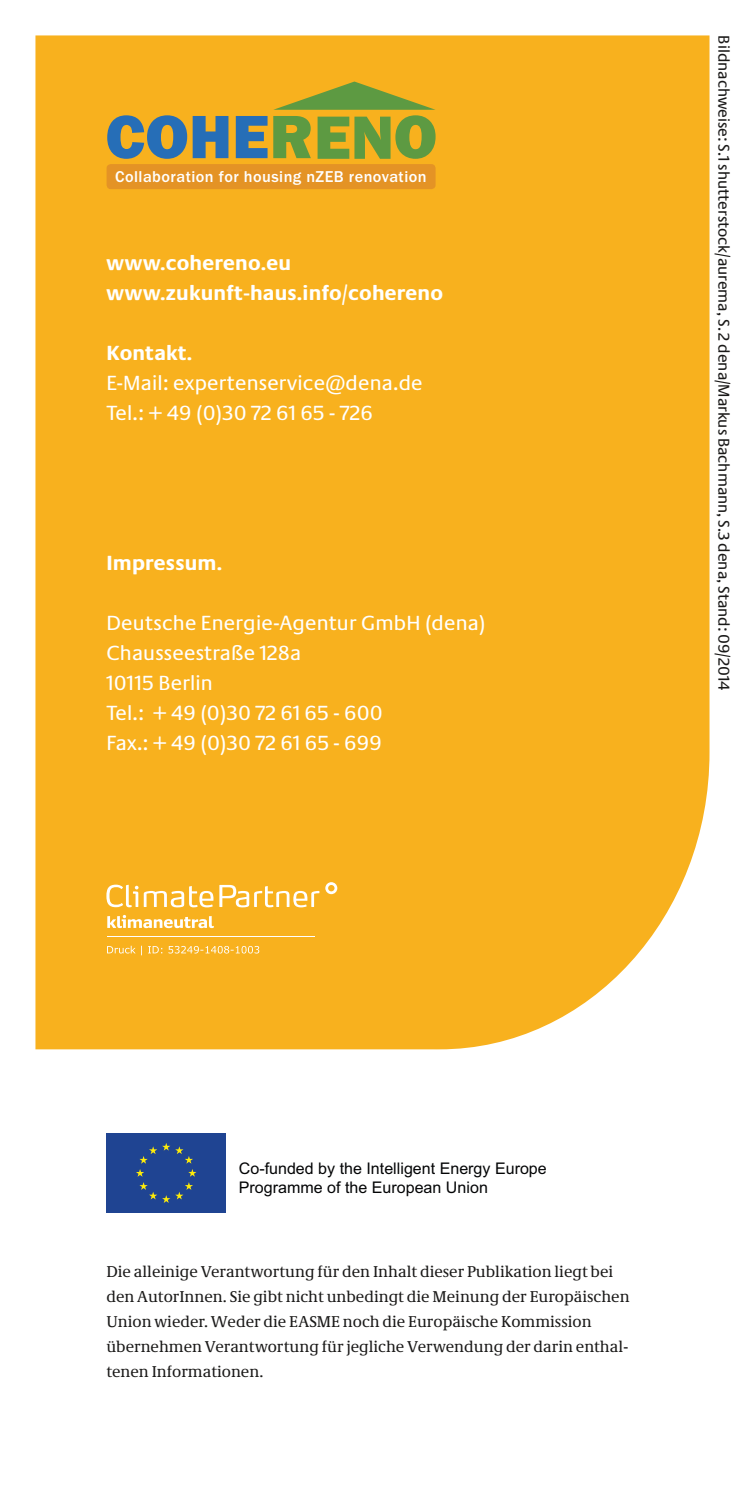
<style>
.page{position:relative;width:745px;height:1489px;background:#fff}
.page>*{position:absolute;margin:0;border:0;box-sizing:border-box;transform-origin:0 0}
.t1{font:21.25px/30px "Neue Praxis";letter-spacing:.01em;color:#fff}
.t2{font:700 21.25px/30px "Neue Praxis";letter-spacing:.01em;color:#fff}
.t3{font:16.25px/25px "Neue Demos";color:#1a1918}
.t4{font:16.25px "Neue Praxis";color:#1a1918}
.t5{font:500 16.25px "Franklin Gothic";letter-spacing:.03em;color:#fff}
.t6{font:16px/19.2px "Arial";color:#030405}
</style>
<div class="page">
<div style="left:35px;top:35px;width:674px;height:1014px;background:#f8b11e"></div>
<svg style="left:107px;top:115px;width:160px;height:44px;background:#75877c"></svg>
<div style="left:106px;top:164px;width:329px;height:25px;background:#e49325;border-radius:4px"></div>
<svg style="left:273px;top:81px;width:162px;height:78px;background:#a1a431"></svg>
<hr style="left:107px;top:936px;width:207px;height:1px;background:#fff">
<svg style="left:107px;top:914px;width:107px;height:14px"></svg>
<svg style="left:144px;top:886px;width:69px;height:21px"></svg>
<svg style="left:219px;top:884px;width:100px;height:23px"></svg>
<svg style="left:325px;top:882px;width:12px;height:12px"></svg>
<svg style="left:106px;top:884px;width:32px;height:23px"></svg>
<svg style="left:107px;top:945px;width:152px;height:10px;background:#f9c04a"></svg>
<svg style="left:106px;top:1212px;width:120px;height:1px"></svg>
<div style="left:106px;top:1133px;width:120px;height:79px;background:#1f4492"></div>
<svg style="left:136px;top:1143px;width:60px;height:59px"></svg>
<p class="t5" style="left:115px;top:167px;width:313px">Collaboration for housing nZEB renovation</p>
<h1 class="t2" style="left:106px;top:248px;width:338px">www.cohereno.eu www.zukunft-haus.info/cohereno</h1>
<h1 class="t2" style="left:106px;top:338px;width:87px">Kontakt.</h1>
<h1 class="t1" style="left:106px;top:368px;width:317px">E-Mail: expertenservice@dena.de<br>Tel.: + 49 (0)30 72 61 65 - 726</h1>
<h1 class="t2" style="left:106px;top:548px;width:117px">Impressum.</h1>
<h1 class="t1" style="left:106px;top:608px;width:380px">Deutsche Energie-Agentur GmbH (dena)<br>Chausseestraße 128a<br>10115 Berlin<br>Tel.: + 49 (0)30 72 61 65 - 600<br>Fax.: + 49 (0)30 72 61 65 - 699</h1>
<p class="t4" style="left:733px;top:35px;width:656px;rotate:90deg">Bildnachweise: S.1 shutterstock/aurema, S. 2 dena/Markus Bachmann, S.3 dena, Stand: 09/2014</p>
<p class="t6" style="left:239px;top:1160px;width:309px">Co-funded by the Intelligent Energy Europe<br>Programme of the European Union</p>
<p class="t3" style="left:106px;top:1258px;width:524px">Die alleinige Verantwortung für den Inhalt dieser Publikation liegt bei den AutorInnen. Sie gibt nicht unbedingt die Meinung der Europäischen Union wieder. Weder die EASME noch die Europäische Kommission übernehmen Verantwortung für jegliche Verwendung der darin enthal&shy;tenen Informationen.</p>
</div>
